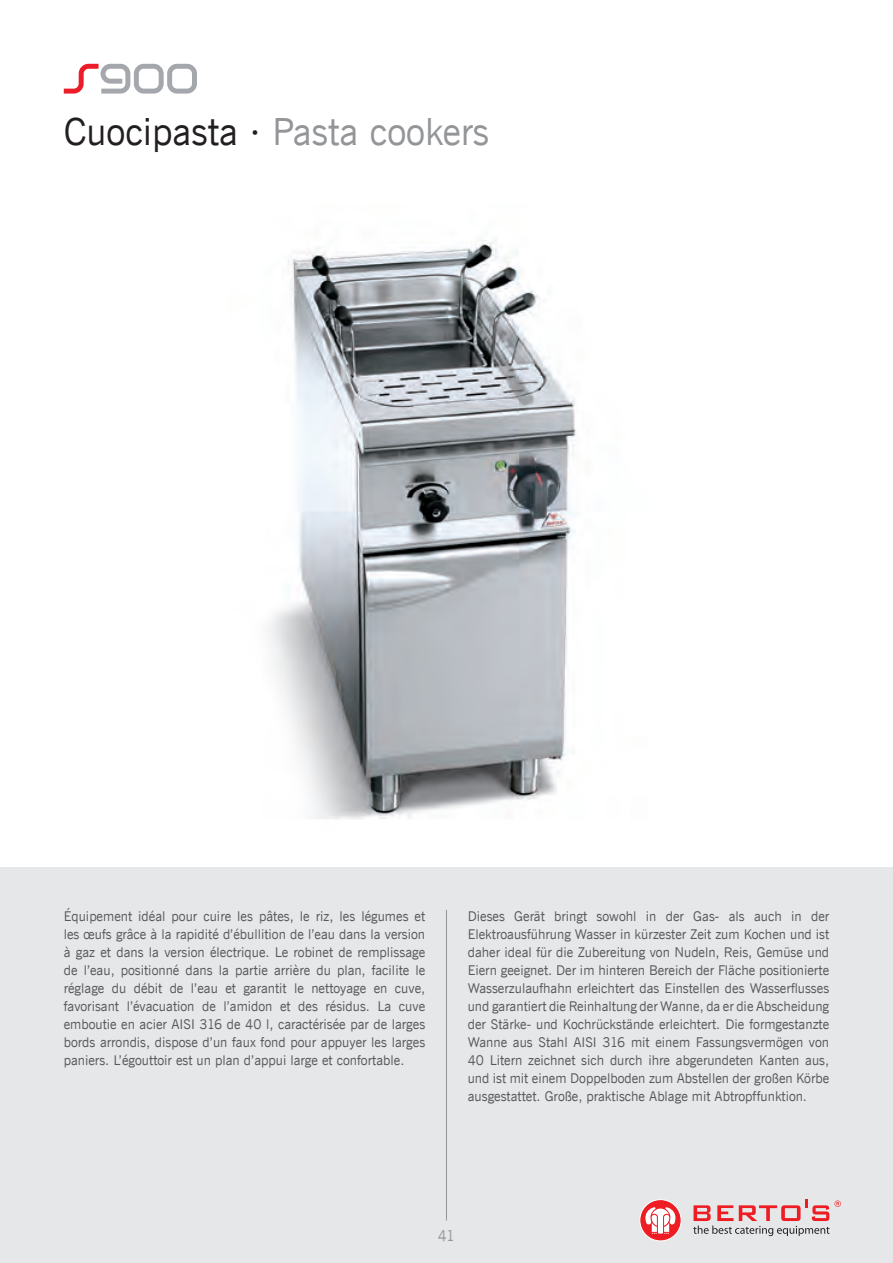
<style>
.page{position:relative;width:893px;height:1263px;background:#fff}
.page>*{position:absolute;margin:0;border:0;box-sizing:border-box;transform-origin:0 0}
.t1{font:37.5px "News Gothic BT";color:#939598}
.t2{font:15px "News Gothic BT";color:#939598}
.t3{font:13.5px/18px "News Gothic BT";color:#57585a;text-align:justify}
.s1{color:#231f20}
</style>
<div class="page">
<img style="left:268px;top:240px;width:308px;height:579px">
<div style="left:0;top:867px;width:893px;height:396px;background:#e6e7e9"></div>
<svg style="left:640px;top:1199px;width:41px;height:42px"></svg>
<div style="left:639px;top:1199px;width:43px;height:42px;border:1px solid #fff;border-radius:50%"></div>
<svg style="left:645px;top:1207px;width:30px;height:27px"></svg>
<svg style="left:693px;top:1200px;width:148px;height:36px"></svg>
<svg style="left:64px;top:64px;width:133px;height:30px"></svg>
<hr style="left:446px;top:910px;width:1px;height:310px;background:#939598">
<h1 class="t1" style="left:64px;top:109px;width:427px"><span class="s1">Cuocipasta ·</span> Pasta cookers</h1>
<p class="t3" style="left:64px;top:907px;width:363px">Équipement idéal pour cuire les pâtes, le riz, les légumes et les œufs grâce à la rapidité d’ébullition de l’eau dans la version à gaz et dans la version électrique. Le robinet de remplissage de l’eau, positionné dans la partie arrière du plan, facilite le réglage du débit de l’eau et garantit le nettoyage en cuve, favorisant l’évacuation de l’amidon et des résidus. La cuve emboutie en acier AISI 316 de 40 l, caractérisée par de larges bords arrondis, dispose d’un faux fond pour appuyer les larges paniers. L’égouttoir est un plan d’appui large et confortable.</p>
<p class="t3" style="left:468px;top:907px;width:363px">Dieses Gerät bringt sowohl in der Gas- als auch in der Elektroausführung Wasser in kürzester Zeit zum Kochen und ist daher ideal für die Zubereitung von Nudeln, Reis, Gemüse und Eiern geeignet. Der im hinteren Bereich der Fläche positionierte Wasserzulaufhahn erleichtert das Einstellen des Wasserflusses und garantiert die Reinhaltung der Wanne, da er die Abscheidung der Stärke- und Kochrückstände erleichtert. Die formgestanzte Wanne aus Stahl AISI 316 mit einem Fassungsvermögen von 40 Litern zeichnet sich durch ihre abgerundeten Kanten aus, und ist mit einem Doppelboden zum Abstellen der großen Körbe ausgestattet. Große, praktische Ablage mit Abtropffunktion.</p>
<p class="t2" style="left:438px;top:1226px;width:19px">41</p>
</div>
